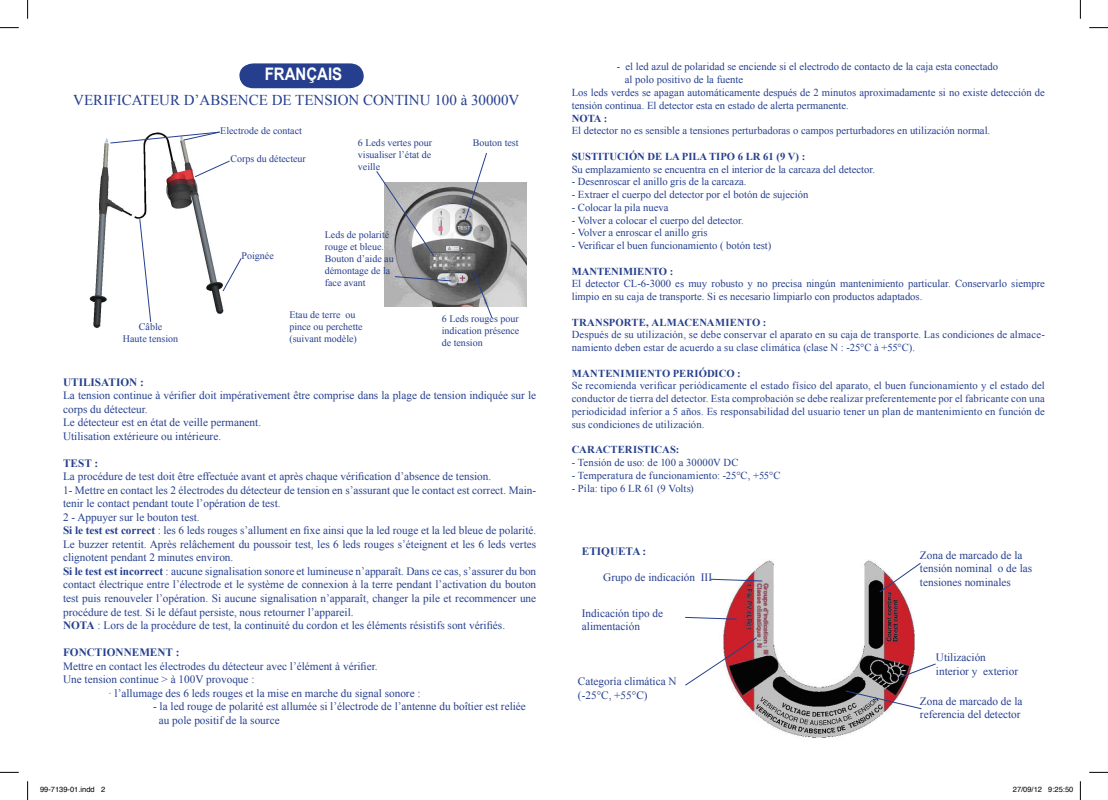
<style>
.page{position:relative;width:1108px;height:800px;background:#fff}
.page>*{position:absolute;margin:0;border:0;box-sizing:border-box;transform-origin:0 0}
.t1{font:700 17.25px "Arial";color:#fff;scale:.87 1}
.t2{font:15px "Times New Roman";color:#253f8e}
.t3{font:11.25px/13.5px "Times New Roman";color:#253f8e}
.t4{font:700 11.25px "Times New Roman";color:#253f8e}
.t5{font:10.62px/12.8px "Times New Roman";color:#253f8e}
.t6{font:700 10.62px "Times New Roman";color:#253f8e}
.t7{font:10px/12px "Times New Roman";color:#253f8e}
.t8{font:7.5px "Helvetica";color:#000}
.s1{font-weight:700}
</style>
<div class="page">
<img style="left:89px;top:138px;width:135px;height:190px">
<svg style="left:239px;top:63px;width:125px;height:25px;background:#334b95"></svg>
<svg style="left:222px;top:257px;width:20px;height:35px"></svg>
<svg style="left:109px;top:131px;width:112px;height:13px"></svg>
<svg style="left:139px;top:218px;width:13px;height:105px"></svg>
<svg style="left:194px;top:160px;width:36px;height:18px"></svg>
<img style="left:384px;top:182px;width:142px;height:124px">
<svg style="left:376px;top:171px;width:59px;height:86px"></svg>
<svg style="left:464px;top:153px;width:24px;height:68px"></svg>
<svg style="left:472px;top:269px;width:21px;height:49px"></svg>
<svg style="left:394px;top:275px;width:58px;height:7px"></svg>
<img style="left:723px;top:560px;width:191px;height:178px">
<svg style="left:710px;top:578px;width:53px;height:3px"></svg>
<svg style="left:685px;top:616px;width:52px;height:4px"></svg>
<svg style="left:685px;top:636px;width:73px;height:50px"></svg>
<svg style="left:844px;top:689px;width:78px;height:20px"></svg>
<svg style="left:899px;top:662px;width:37px;height:16px"></svg>
<svg style="left:878px;top:561px;width:43px;height:32px"></svg>
<svg style="left:0;top:27px;width:19px;height:1px"></svg>
<svg style="left:1089px;top:27px;width:19px;height:1px"></svg>
<svg style="left:0;top:771px;width:19px;height:1px"></svg>
<svg style="left:1089px;top:771px;width:19px;height:1px"></svg>
<svg style="left:27px;top:0;width:1px;height:19px"></svg>
<svg style="left:27px;top:781px;width:1px;height:18px"></svg>
<svg style="left:1079px;top:0;width:2px;height:19px"></svg>
<svg style="left:1079px;top:781px;width:2px;height:18px"></svg>
<p class="t1" style="left:265px;top:62px;width:91px">FRANÇAIS</p>
<p class="t2" style="left:73px;top:90px;width:447px">VERIFICATEUR D’ABSENCE DE TENSION CONTINU 100 à 30000V</p>
<p class="t7" style="left:220px;top:124px;width:83px">Electrode de contact</p>
<p class="t7" style="left:123px;top:320px;width:57px;text-align:center">Câble<br>Haute tension</p>
<p class="t7" style="left:230px;top:153px;width:77px">Corps du détecteur</p>
<p class="t7" style="left:358px;top:137px;width:76px;text-align:justify">6 Leds vertes pour visualiser l’état de veille</p>
<p class="t7" style="left:473px;top:137px;width:47px">Bouton test</p>
<p class="t7" style="left:241px;top:249px;width:34px">Poignée</p>
<p class="t7" style="left:325px;top:228px;width:70px">Leds de polarité rouge et bleue.<br>Bouton d’aide au démontage de la face avant</p>
<p class="t7" style="left:289px;top:308px;width:75px">Etau de terre ou pince ou perchette (suivant modèle)</p>
<p class="t7" style="left:442px;top:312px;width:79px;text-align:justify">6 Leds rouges pour indication présence de tension</p>
<p class="t4" style="left:63px;top:374px;width:82px">UTILISATION :</p>
<p class="t3" style="left:63px;top:388px;width:475px">La tension continue à vérifier doit impérativement être comprise dans la plage de tension indiquée sur le corps du détecteur.</p>
<p class="t3" style="left:63px;top:415px;width:200px">Le détecteur est en état de veille permanent.</p>
<p class="t3" style="left:63px;top:429px;width:160px">Utilisation extérieure ou intérieure.</p>
<p class="t4" style="left:63px;top:455px;width:37px">TEST :</p>
<p class="t3" style="left:63px;top:469px;width:430px">La procédure de test doit être effectuée avant et après chaque vérification d’absence de tension.</p>
<p class="t3" style="left:63px;top:483px;width:475px">1- Mettre en contact les 2 électrodes du détecteur de tension en s’assurant que le contact est correct. Main&shy;tenir le contact pendant toute l’opération de test.</p>
<p class="t3" style="left:63px;top:510px;width:138px">2 - Appuyer sur le bouton test.</p>
<p class="t3" style="left:63px;top:523px;width:475px;text-align:justify"><span class="s1">Si le test est correct</span> : les 6 leds rouges s’allument en fixe ainsi que la led rouge et la led bleue de polarité.<br>Le buzzer retentit. Après relâchement du poussoir test, les 6 leds rouges s’éteignent et les 6 leds vertes clignotent pendant 2 minutes environ.</p>
<p class="t3" style="left:63px;top:564px;width:475px;text-align:justify"><span class="s1">Si le test est incorrect</span> : aucune signalisation sonore et lumineuse n’apparaît. Dans ce cas, s’assurer du bon contact électrique entre l’électrode et le système de connexion à la terre pendant l’activation du bouton test puis renouveler l’opération. Si aucune signalisation n’apparaît, changer la pile et recommencer une procédure de test. Si le défaut persiste, nous retourner l’appareil.</p>
<p class="t3" style="left:63px;top:618px;width:443px"><span class="s1">NOTA</span> : Lors de la procédure de test, la continuité du cordon et les éléments résistifs sont vérifiés.</p>
<p class="t4" style="left:63px;top:644px;width:118px">FONCTIONNEMENT :</p>
<p class="t3" style="left:63px;top:658px;width:316px">Mettre en contact les électrodes du détecteur avec l’élément à vérifier.</p>
<p class="t3" style="left:63px;top:672px;width:193px">Une tension continue &gt; à 100V provoque :</p>
<p class="t3" style="left:108px;top:685px;width:314px">· l’allumage des 6 leds rouges et la mise en marche du signal sonore :</p>
<p class="t3" style="left:153px;top:699px;width:374px">- la led rouge de polarité est allumée si l’électrode de l’antenne du boîtier est reliée</p>
<p class="t3" style="left:159px;top:712px;width:122px">au pole positif de la source</p>
<p class="t5" style="left:617px;top:60px;width:383px">- el led azul de polaridad se enciende si el electrodo de contacto de la caja esta conectado</p>
<p class="t5" style="left:625px;top:73px;width:120px">al polo positivo de la fuente</p>
<p class="t5" style="left:572px;top:86px;width:475px">Los leds verdes se apagan automáticamente después de 2 minutos aproximadamente si no existe detección de tensión continua. El detector esta en estado de alerta permanente.</p>
<p class="t6" style="left:572px;top:111px;width:37px">NOTA :</p>
<p class="t5" style="left:572px;top:124px;width:420px">El detector no es sensible a tensiones perturbadoras o campos perturbadores en utilización normal.</p>
<p class="t6" style="left:572px;top:149px;width:235px">SUSTITUCIÓN DE LA PILA TIPO 6 LR 61 (9 V) :</p>
<p class="t5" style="left:572px;top:162px;width:305px">Su emplazamiento se encuentra en el interior de la carcaza del detector.</p>
<p class="t5" style="left:572px;top:175px;width:176px">- Desenroscar el anillo gris de la carcaza.</p>
<p class="t5" style="left:572px;top:188px;width:238px">- Extraer el cuerpo del detector por el botón de sujeción</p>
<p class="t5" style="left:572px;top:201px;width:98px">- Colocar la pila nueva</p>
<p class="t5" style="left:572px;top:213px;width:173px">- Volver a colocar el cuerpo del detector.</p>
<p class="t5" style="left:572px;top:226px;width:137px">- Volver a enroscar el anillo gris</p>
<p class="t5" style="left:572px;top:239px;width:201px">- Verificar el buen funcionamiento ( botón test)</p>
<p class="t6" style="left:572px;top:264px;width:103px">MANTENIMIENTO :</p>
<p class="t5" style="left:572px;top:277px;width:475px">El detector CL-6-3000 es muy robusto y no precisa ningún mantenimiento particular. Conservarlo siempre limpio en su caja de transporte. Si es necesario limpiarlo con productos adaptados.</p>
<p class="t6" style="left:572px;top:315px;width:196px">TRANSPORTE, ALMACENAMIENTO :</p>
<p class="t5" style="left:572px;top:328px;width:475px">Después de su utilización, se debe conservar el aparato en su caja de transporte. Las condiciones de almace&shy;namiento deben estar de acuerdo a su clase climática (clase N : -25°C à +55°C).</p>
<p class="t6" style="left:572px;top:366px;width:171px">MANTENIMIENTO PERIÓDICO :</p>
<p class="t5" style="left:572px;top:379px;width:475px;text-align:justify">Se recomienda verificar periódicamente el estado físico del aparato, el buen funcionamiento y el estado del conductor de tierra del detector. Esta comprobación se debe realizar preferentemente por el fabricante con una periodicidad inferior a 5 años. Es responsabilidad del usuario tener un plan de mantenimiento en función de sus condiciones de utilización.</p>
<p class="t6" style="left:572px;top:442px;width:109px">CARACTERISTICAS:</p>
<p class="t5" style="left:572px;top:456px;width:168px">- Tensión de uso: de 100 a 30000V DC</p>
<p class="t5" style="left:572px;top:468px;width:210px">- Temperatura de funcionamiento: -25°C, +55°C</p>
<p class="t5" style="left:572px;top:481px;width:124px">- Pila: tipo 6 LR 61 (9 Volts)</p>
<p class="t4" style="left:582px;top:542px;width:66px">ETIQUETA :</p>
<p class="t3" style="left:603px;top:570px;width:110px">Grupo de indicación III</p>
<p class="t3" style="left:582px;top:606px;width:83px">Indicación tipo de</p>
<p class="t3" style="left:582px;top:619px;width:60px">alimentación</p>
<p class="t3" style="left:578px;top:674px;width:100px">Categoría climática N (-25°C, +55°C)</p>
<p class="t3" style="left:920px;top:547px;width:104px">Zona de marcado de la</p>
<p class="t3" style="left:920px;top:561px;width:114px">tensión nominal o de las tensiones nominales</p>
<p class="t3" style="left:936px;top:650px;width:51px">Utilización</p>
<p class="t3" style="left:936px;top:663px;width:84px">interior y exterior</p>
<p class="t3" style="left:920px;top:693px;width:104px">Zona de marcado de la referencia del detector</p>
<p class="t8" style="left:40px;top:783px;width:67px">99-7139-01.indd 2</p>
<p class="t8" style="left:1012px;top:783px;width:62px">27/09/12 9:25:50</p>
</div>
